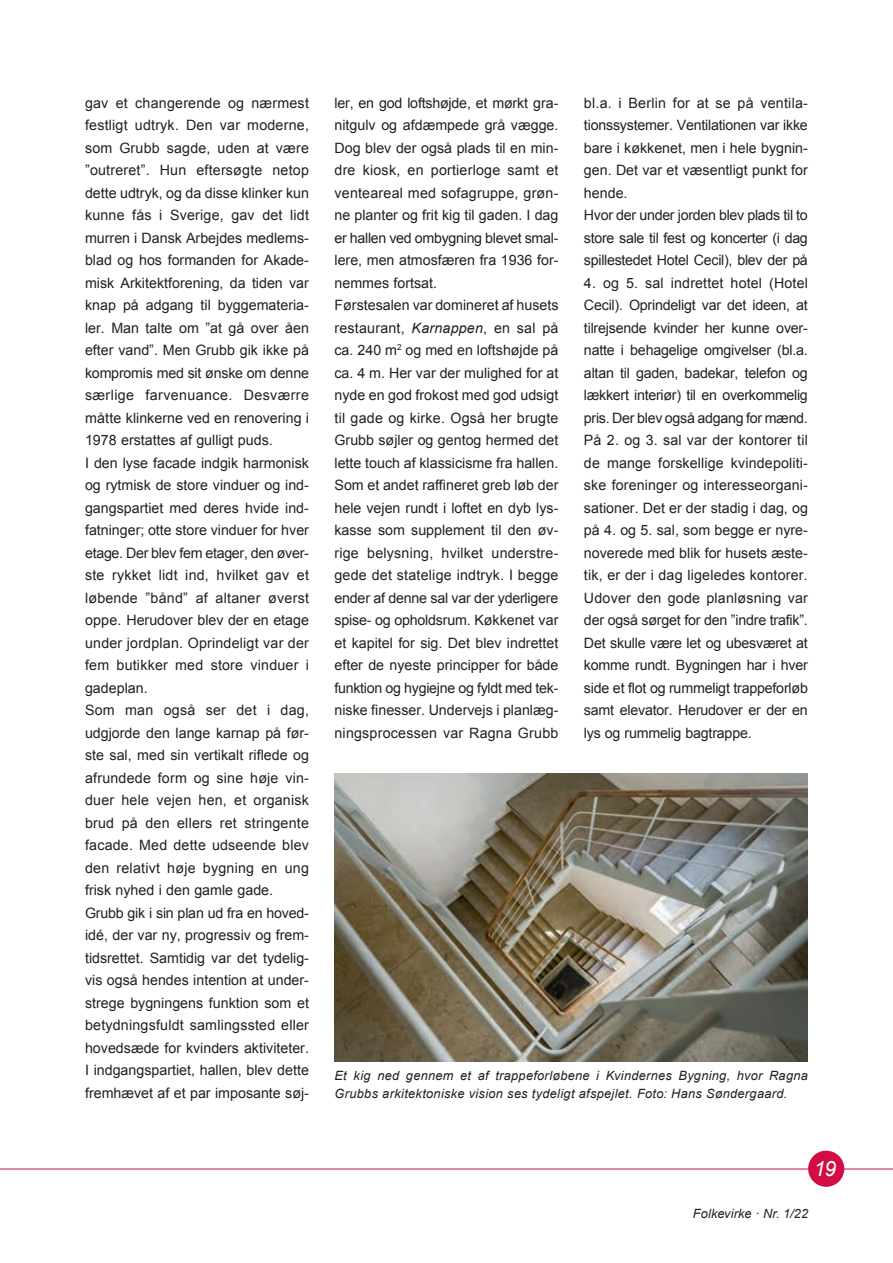
<style>
.page{position:relative;width:893px;height:1263px;background:#fff}
.page>*{position:absolute;margin:0;border:0;box-sizing:border-box;transform-origin:0 0}
.t1{font:italic 21px "Arial";color:#fff}
.t2{font:14.25px/22.5px "Arial";color:#231f20}
.t3{font:italic 12.75px/17.2px "Arial";letter-spacing:.02em;color:#231f20}
.s1{font-style:italic}
</style>
<div class="page">
<hr style="left:0;top:1168px;width:893px;height:1px;background:#d20d44">
<div style="left:808px;top:1150px;width:36px;height:37px;background:#d20d44;border-radius:50%"></div>
<img style="left:334px;top:773px;width:474px;height:289px">
<p class="t2" style="left:85px;top:91px;width:226px">gav et changerende og nærmest festligt udtryk. Den var moderne, som Grubb sagde, uden at være ”outreret”. Hun eftersøgte netop dette udtryk, og da disse klinker kun kunne fås i Sverige, gav det lidt murren i Dansk Arbejdes medlems&shy;blad og hos formanden for Akade&shy;misk Arkitektforening, da tiden var knap på adgang til byggemateria&shy;ler. Man talte om ”at gå over åen efter vand”. Men Grubb gik ikke på kompromis med sit ønske om denne særlige farvenuance. Desværre måtte klinkerne ved en renovering i 1978 erstattes af gulligt puds.<br>I den lyse facade indgik harmonisk og rytmisk de store vinduer og ind&shy;gangspartiet med deres hvide ind&shy;fatninger; otte store vinduer for hver etage. Der blev fem etager, den øver&shy;ste rykket lidt ind, hvilket gav et løbende ”bånd” af altaner øverst oppe. Herudover blev der en etage under jordplan. Oprindeligt var der fem butikker med store vinduer i gadeplan.<br>Som man også ser det i dag, udgjorde den lange karnap på før&shy;ste sal, med sin vertikalt riflede og afrundede form og sine høje vin&shy;duer hele vejen hen, et organisk brud på den ellers ret stringente facade. Med dette udseende blev den relativt høje bygning en ung frisk nyhed i den gamle gade.<br>Grubb gik i sin plan ud fra en hoved&shy;idé, der var ny, progressiv og frem&shy;tidsrettet. Samtidig var det tydelig&shy;vis også hendes intention at under&shy;strege bygningens funktion som et betydningsfuldt samlingssted eller hovedsæde for kvinders aktiviteter.<br>I indgangspartiet, hallen, blev dette fremhævet af et par imposante søj-</p>
<p class="t2" style="left:334px;top:91px;width:225px">ler, en god loftshøjde, et mørkt gra&shy;nitgulv og afdæmpede grå vægge.<br>Dog blev der også plads til en min&shy;dre kiosk, en portierloge samt et venteareal med sofagruppe, grøn&shy;ne planter og frit kig til gaden. I dag er hallen ved ombygning blevet smal&shy;lere, men atmosfæren fra 1936 for&shy;nemmes fortsat.<br>Førstesalen var domineret af husets restaurant, <span class="s1">Karnappen</span>, en sal på ca. 240 m<sup>2</sup> og med en loftshøjde på ca. 4 m. Her var der mulighed for at nyde en god frokost med god udsigt til gade og kirke. Også her brugte Grubb søjler og gentog hermed det lette touch af klassicisme fra hallen.<br>Som et andet raffineret greb løb der hele vejen rundt i loftet en dyb lys&shy;kasse som supplement til den øv&shy;rige belysning, hvilket understre&shy;gede det statelige indtryk. I begge ender af denne sal var der yderligere spise- og opholdsrum. Køkkenet var et kapitel for sig. Det blev indrettet efter de nyeste principper for både funktion og hygiejne og fyldt med tek&shy;niske finesser. Undervejs i planlæg&shy;ningsprocessen var Ragna Grubb</p>
<p class="t2" style="left:584px;top:91px;width:225px">bl.a. i Berlin for at se på ventila&shy;tionssystemer. Ventilationen var ikke bare i køkkenet, men i hele bygnin&shy;gen. Det var et væsentligt punkt for hende.<br>Hvor der under jorden blev plads til to store sale til fest og koncerter (i dag spillestedet Hotel Cecil), blev der på</p>
<p class="t2" style="left:584px;top:271px;width:225px">4. og 5. sal indrettet hotel (Hotel Cecil). Oprindeligt var det ideen, at tilrejsende kvinder her kunne over&shy;natte i behagelige omgivelser (bl.a. altan til gaden, badekar, telefon og lækkert interiør) til en overkommelig pris. Der blev også adgang for mænd.<br>På 2. og 3. sal var der kontorer til de mange forskellige kvindepoliti&shy;ske foreninger og interesseorgani&shy;sationer. Det er der stadig i dag, og på 4. og 5. sal, som begge er nyre&shy;noverede med blik for husets æste&shy;tik, er der i dag ligeledes kontorer.<br>Udover den gode planløsning var der også sørget for den ”indre trafik”.<br>Det skulle være let og ubesværet at komme rundt. Bygningen har i hver side et flot og rummeligt trappeforløb samt elevator. Herudover er der en lys og rummelig bagtrappe.</p>
<p class="t3" style="left:334px;top:1067px;width:475px">Et kig ned gennem et af trappeforløbene i Kvindernes Bygning, hvor Ragna<br>Grubbs arkitektoniske vision ses tydeligt afspejlet. Foto: Hans Søndergaard.</p>
<h1 class="t1" style="left:814px;top:1155px;width:24px">19</h1>
<p class="t3" style="left:693px;top:1205px;width:117px">Folkevirke · Nr. 1/22</p>
</div>
